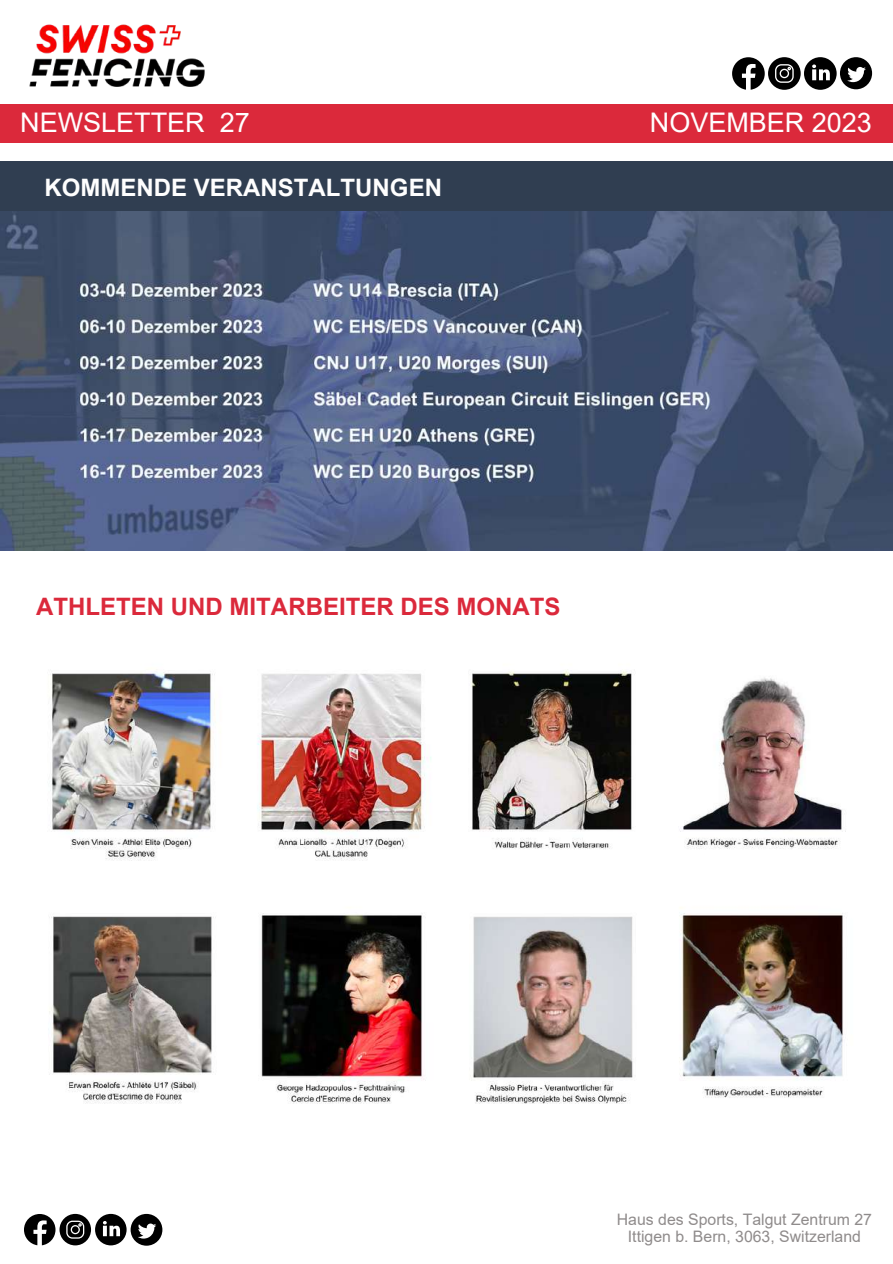
<style>
.page{position:relative;width:893px;height:1264px;background:#fff}
.page>*{position:absolute;margin:0;border:0;box-sizing:border-box;transform-origin:0 0}
.t1{font:27px "Arial";color:#fff}
.t2{font:700 24px "Arial";color:#db293b}
.t3{font:700 24px "Arial";color:#fefefe}
.t4{font:15.9px/16.8px "Arial";color:#8f8b8b;text-align:center}
</style>
<div class="page">
<img style="left:29px;top:24px;width:176px;height:63px">
<svg style="left:732px;top:57px;width:104px;height:33px"></svg>
<div style="left:839px;top:57px;width:33px;height:32px;background:#000;border-radius:50%"></div>
<svg style="left:847px;top:67px;width:18px;height:15px"></svg>
<svg style="left:24px;top:1213px;width:103px;height:32px"></svg>
<div style="left:131px;top:1213px;width:31px;height:32px;background:#000;border-radius:50%"></div>
<svg style="left:138px;top:1223px;width:18px;height:15px"></svg>
<img style="left:51px;top:672px;width:164px;height:189px">
<img style="left:49px;top:916px;width:165px;height:188px">
<img style="left:471px;top:671px;width:161px;height:178px">
<img style="left:470px;top:916px;width:163px;height:188px">
<img style="left:680px;top:677px;width:166px;height:172px">
<img style="left:680px;top:907px;width:163px;height:191px">
<img style="left:257px;top:673px;width:174px;height:188px">
<img style="left:261px;top:913px;width:163px;height:191px">
<div style="left:0;top:104px;width:892px;height:39px;background:#db293b"></div>
<div style="left:0;top:161px;width:892px;height:56px;background:#303e51"></div>
<img style="left:0;top:212px;width:892px;height:338px">
<h1 class="t1" style="left:20px;top:108px;width:231px">NEWSLETTER 27</h1>
<h1 class="t1" style="left:649px;top:108px;width:223px">NOVEMBER 2023</h1>
<h2 class="t3" style="left:45px;top:174px;width:399px">KOMMENDE VERANSTALTUNGEN</h2>
<h2 class="t2" style="left:36px;top:593px;width:525px">ATHLETEN UND MITARBEITER DES MONATS</h2>
<p class="t4" style="left:617px;top:1210px;width:257px">Haus des Sports, Talgut Zentrum 27<br>Ittigen b. Bern, 3063, Switzerland</p>
</div>
